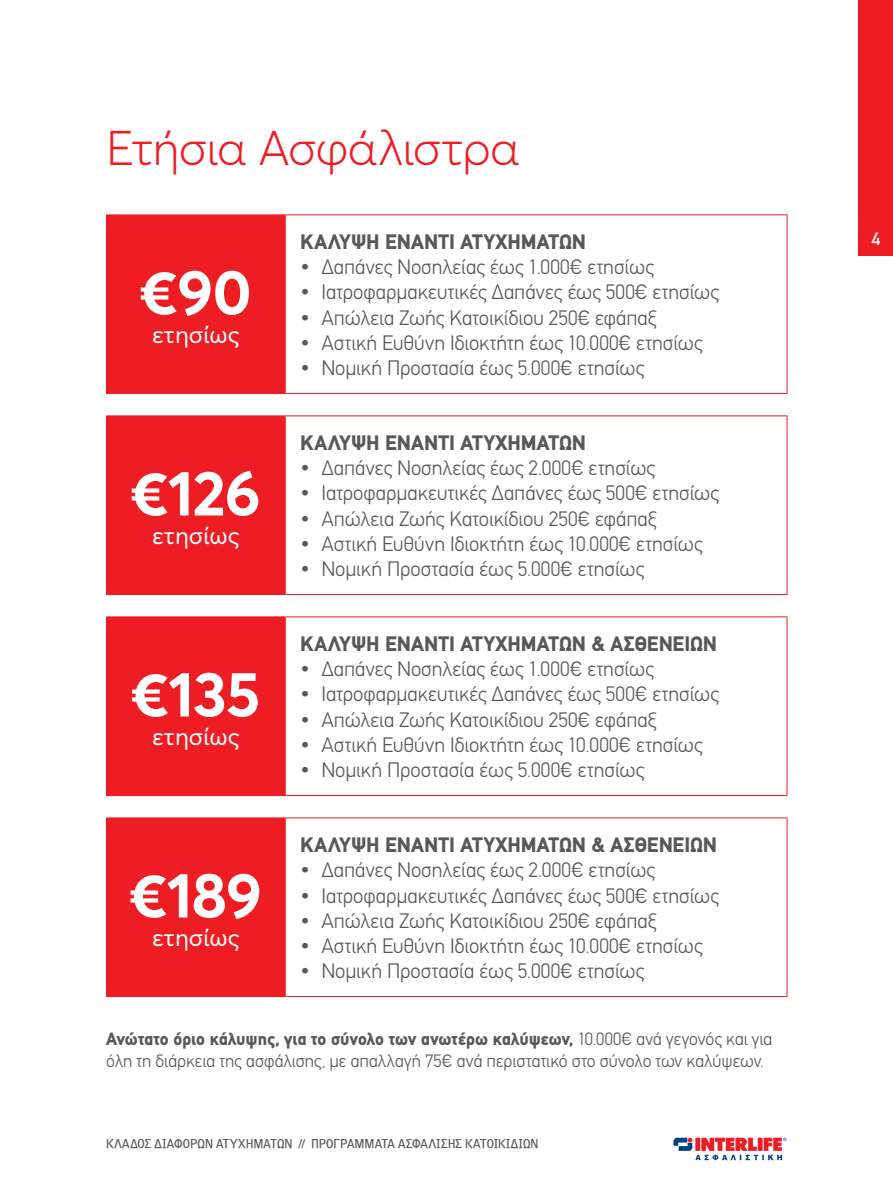
<style>
.page{position:relative;width:893px;height:1191px;background:#fff}
.page>*{position:absolute;margin:0;border:0;box-sizing:border-box;transform-origin:0 0}
.t1{font:700 63px "Averta";letter-spacing:-.02em;color:#fff}
.t2{font:300 48px "Averta";letter-spacing:-.02em;color:#ee1d23}
.t3{font:24px "Averta";color:#fff}
.t4{font:300 21px "PF Din Text";letter-spacing:-.005em;color:#57585a}
.t5{font:900 21px "PF Din Text";letter-spacing:.005em;color:#57585a}
.t6{font:300 18px/21.6px "PF Din Text";letter-spacing:-.005em;color:#57585a}
.t7{font:500 18px "PF Din Text";color:#fff}
.t8{font:12px "PF Bell Gothic";letter-spacing:.005em;color:#57585a}
.s1{font-weight:900}
</style>
<div class="page">
<svg style="left:673px;top:1137px;width:114px;height:23px"></svg>
<div style="left:107px;top:215px;width:178px;height:178px;background:#ee1d23"></div>
<hr style="left:106px;top:214px;width:179px;height:1px;background:#ee1d23">
<hr style="left:106px;top:215px;width:1px;height:178px;background:#ee1d23">
<hr style="left:285px;top:214px;width:502px;height:1px;background:#ee1d23">
<hr style="left:285px;top:215px;width:1px;height:178px;background:#ee1d23">
<hr style="left:787px;top:215px;width:1px;height:178px;background:#ee1d23">
<hr style="left:106px;top:393px;width:179px;height:1px;background:#ee1d23">
<hr style="left:285px;top:393px;width:502px;height:1px;background:#ee1d23">
<div style="left:107px;top:416px;width:178px;height:178px;background:#ee1d23"></div>
<hr style="left:106px;top:415px;width:179px;height:1px;background:#ee1d23">
<hr style="left:106px;top:416px;width:1px;height:178px;background:#ee1d23">
<hr style="left:285px;top:415px;width:502px;height:1px;background:#ee1d23">
<hr style="left:285px;top:416px;width:1px;height:178px;background:#ee1d23">
<hr style="left:787px;top:416px;width:1px;height:178px;background:#ee1d23">
<hr style="left:106px;top:594px;width:179px;height:1px;background:#ee1d23">
<hr style="left:285px;top:594px;width:502px;height:1px;background:#ee1d23">
<div style="left:107px;top:617px;width:178px;height:178px;background:#ee1d23"></div>
<hr style="left:106px;top:616px;width:179px;height:1px;background:#ee1d23">
<hr style="left:106px;top:617px;width:1px;height:178px;background:#ee1d23">
<hr style="left:285px;top:616px;width:502px;height:1px;background:#ee1d23">
<hr style="left:285px;top:617px;width:1px;height:178px;background:#ee1d23">
<hr style="left:787px;top:617px;width:1px;height:178px;background:#ee1d23">
<hr style="left:106px;top:795px;width:179px;height:1px;background:#ee1d23">
<hr style="left:285px;top:795px;width:502px;height:1px;background:#ee1d23">
<div style="left:107px;top:818px;width:178px;height:178px;background:#ee1d23"></div>
<hr style="left:106px;top:817px;width:179px;height:1px;background:#ee1d23">
<hr style="left:106px;top:818px;width:1px;height:178px;background:#ee1d23">
<hr style="left:285px;top:817px;width:502px;height:1px;background:#ee1d23">
<hr style="left:285px;top:818px;width:1px;height:178px;background:#ee1d23">
<hr style="left:787px;top:818px;width:1px;height:178px;background:#ee1d23">
<hr style="left:106px;top:996px;width:179px;height:1px;background:#ee1d23">
<hr style="left:285px;top:996px;width:502px;height:1px;background:#ee1d23">
<div style="left:859px;top:0;width:34px;height:255px;background:#ee1d23"></div>
<h2 class="t2" style="left:106px;top:119px;width:415px">Ετήσια Ασφάλιστρα</h2>
<h1 class="t1" style="left:140px;top:252px;width:113px">€90</h1>
<p class="t3" style="left:152px;top:320px;width:89px">ετησίως</p>
<h1 class="t1" style="left:131px;top:453px;width:132px">€126</h1>
<p class="t3" style="left:152px;top:521px;width:89px">ετησίως</p>
<h1 class="t1" style="left:131px;top:654px;width:131px">€135</h1>
<p class="t3" style="left:152px;top:722px;width:89px">ετησίως</p>
<h1 class="t1" style="left:130px;top:855px;width:134px">€189</h1>
<p class="t3" style="left:152px;top:922px;width:89px">ετησίως</p>
<p class="t5" style="left:300px;top:229px;width:287px">ΚΑΛΥΨΗ ΕΝΑΝΤΙ ΑΤΥΧΗΜΑΤΩΝ</p>
<p class="t4" style="left:300px;top:255px;width:355px">• Δαπάνες Νοσηλείας έως 1.000€ ετησίως</p>
<p class="t4" style="left:300px;top:280px;width:421px">• Ιατροφαρμακευτικές Δαπάνες έως 500€ ετησίως</p>
<p class="t4" style="left:300px;top:305px;width:358px">• Απώλεια Ζωής Κατοικίδιου 250€ εφάπαξ</p>
<p class="t4" style="left:300px;top:330px;width:404px">• Αστική Ευθύνη Ιδιοκτήτη έως 10.000€ ετησίως</p>
<p class="t4" style="left:300px;top:355px;width:346px">• Νομική Προστασία έως 5.000€ ετησίως</p>
<p class="t5" style="left:300px;top:430px;width:287px">ΚΑΛΥΨΗ ΕΝΑΝΤΙ ΑΤΥΧΗΜΑΤΩΝ</p>
<p class="t4" style="left:300px;top:455px;width:357px">• Δαπάνες Νοσηλείας έως 2.000€ ετησίως</p>
<p class="t4" style="left:300px;top:481px;width:421px">• Ιατροφαρμακευτικές Δαπάνες έως 500€ ετησίως</p>
<p class="t4" style="left:300px;top:506px;width:358px">• Απώλεια Ζωής Κατοικίδιου 250€ εφάπαξ</p>
<p class="t4" style="left:300px;top:531px;width:404px">• Αστική Ευθύνη Ιδιοκτήτη έως 10.000€ ετησίως</p>
<p class="t4" style="left:300px;top:556px;width:346px">• Νομική Προστασία έως 5.000€ ετησίως</p>
<p class="t5" style="left:300px;top:631px;width:418px">ΚΑΛΥΨΗ ΕΝΑΝΤΙ ΑΤΥΧΗΜΑΤΩΝ &amp; ΑΣΘΕΝΕΙΩΝ</p>
<p class="t4" style="left:300px;top:656px;width:355px">• Δαπάνες Νοσηλείας έως 1.000€ ετησίως</p>
<p class="t4" style="left:300px;top:682px;width:421px">• Ιατροφαρμακευτικές Δαπάνες έως 500€ ετησίως</p>
<p class="t4" style="left:300px;top:707px;width:358px">• Απώλεια Ζωής Κατοικίδιου 250€ εφάπαξ</p>
<p class="t4" style="left:300px;top:732px;width:404px">• Αστική Ευθύνη Ιδιοκτήτη έως 10.000€ ετησίως</p>
<p class="t4" style="left:300px;top:757px;width:346px">• Νομική Προστασία έως 5.000€ ετησίως</p>
<p class="t5" style="left:300px;top:832px;width:418px">ΚΑΛΥΨΗ ΕΝΑΝΤΙ ΑΤΥΧΗΜΑΤΩΝ &amp; ΑΣΘΕΝΕΙΩΝ</p>
<p class="t4" style="left:300px;top:857px;width:357px">• Δαπάνες Νοσηλείας έως 2.000€ ετησίως</p>
<p class="t4" style="left:300px;top:883px;width:421px">• Ιατροφαρμακευτικές Δαπάνες έως 500€ ετησίως</p>
<p class="t4" style="left:300px;top:908px;width:358px">• Απώλεια Ζωής Κατοικίδιου 250€ εφάπαξ</p>
<p class="t4" style="left:300px;top:933px;width:404px">• Αστική Ευθύνη Ιδιοκτήτη έως 10.000€ ετησίως</p>
<p class="t4" style="left:300px;top:958px;width:346px">• Νομική Προστασία έως 5.000€ ετησίως</p>
<p class="t6" style="left:106px;top:1028px;width:668px"><span class="s1">Ανώτατο όριο κάλυψης, για το σύνολο των ανωτέρω καλύψεων,</span> 10.000€ ανά γεγονός και για όλη τη διάρκεια της ασφάλισης, με απαλλαγή 75€ ανά περιστατικό στο σύνολο των καλύψεων.</p>
<p class="t8" style="left:106px;top:1136px;width:434px">ΚΛΑΔΟΣ ΔΙΑΦΟΡΩΝ ΑΤΥΧΗΜΑΤΩΝ // ΠΡΟΓΡΑΜΜΑΤΑ ΑΣΦΑΛΙΣΗΣ ΚΑΤΟΙΚΙΔΙΩΝ</p>
<p class="t7" style="left:872px;top:228px;width:10px">4</p>
</div>
